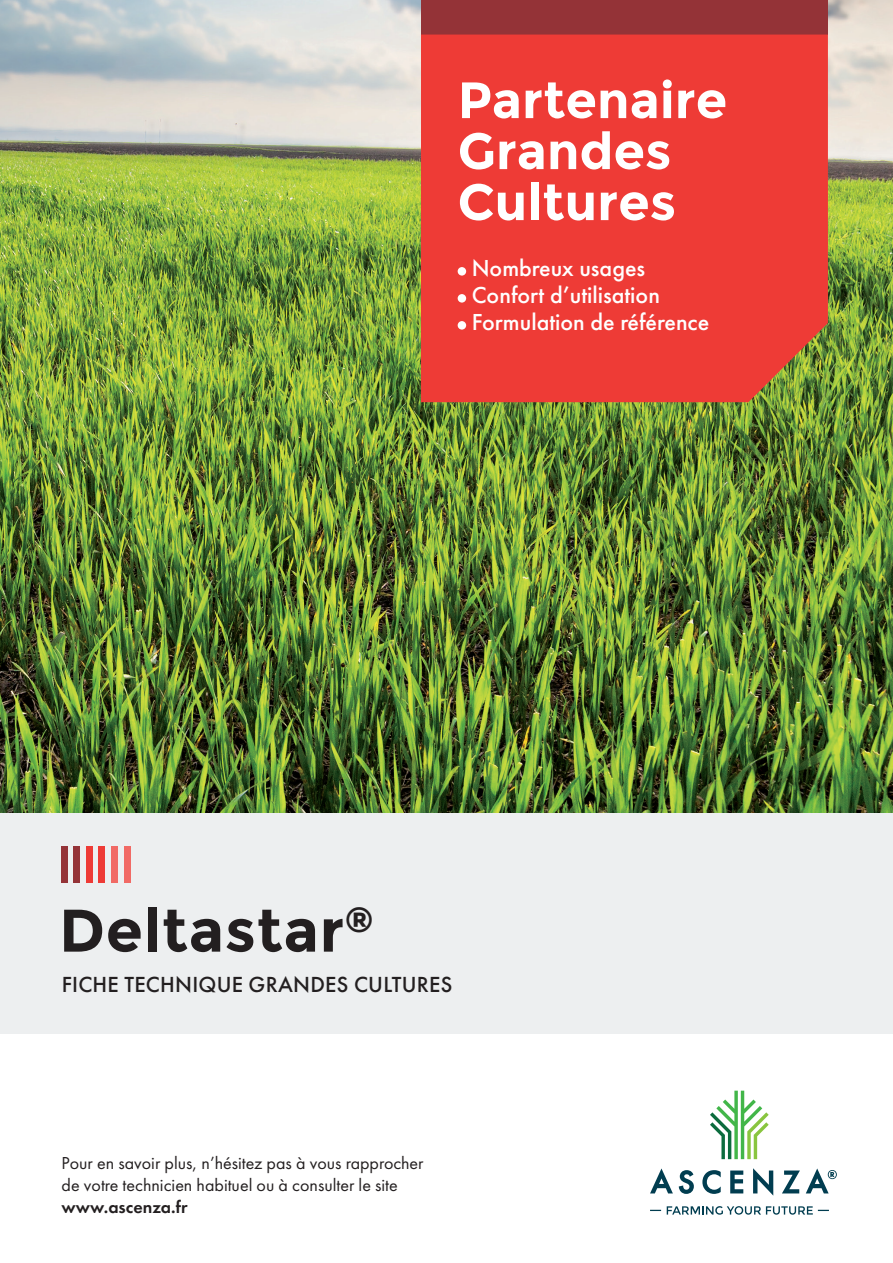
<style>
.page{position:relative;width:893px;height:1263px;background:#fff}
.page>*{position:absolute;margin:0;border:0;box-sizing:border-box;transform-origin:0 0}
.t1{font:700 60px "Montserrat";letter-spacing:.01em;color:#231f20}
.t2{font:700 51px/51px "Montserrat";color:#fff}
.t3{font:500 24px/27px "Futura PT";color:#fff}
.t4{font:500 22.65px "Futura PT";letter-spacing:.01em;color:#231f20}
.t5{font:18px/21.6px "Futura PT";color:#231f20}
.t6{font:600 18px "Futura PT";color:#231f20}
</style>
<div class="page">
<img style="left:0;top:0;width:893px;height:813px">
<div style="left:421px;top:0;width:407px;height:35px;background:#943337"></div>
<div style="left:421px;top:35px;width:407px;height:367px;background:#ee3b36"></div>
<svg style="left:679px;top:1170px;width:15px;height:24px"></svg>
<svg style="left:702px;top:1170px;width:19px;height:24px"></svg>
<svg style="left:730px;top:1170px;width:13px;height:23px"></svg>
<svg style="left:753px;top:1168px;width:20px;height:27px"></svg>
<svg style="left:782px;top:1170px;width:18px;height:23px"></svg>
<svg style="left:650px;top:1168px;width:23px;height:25px"></svg>
<svg style="left:710px;top:1091px;width:59px;height:68px"></svg>
<svg style="left:806px;top:1168px;width:31px;height:25px"></svg>
<svg style="left:667px;top:1206px;width:162px;height:9px"></svg>
<div style="left:0;top:813px;width:893px;height:221px;background:#edeff0"></div>
<div style="left:62px;top:846px;width:6px;height:36px;background:#943337"></div>
<div style="left:74px;top:846px;width:6px;height:36px;background:#943337"></div>
<div style="left:86px;top:846px;width:7px;height:36px;background:#ee3b36"></div>
<div style="left:99px;top:846px;width:6px;height:36px;background:#ee3b36"></div>
<div style="left:111px;top:846px;width:7px;height:36px;background:#f16a65"></div>
<div style="left:124px;top:846px;width:6px;height:36px;background:#f16a65"></div>
<div style="left:458px;top:267px;width:8px;height:9px;background:#fff;border-radius:50%"></div>
<div style="left:458px;top:294px;width:8px;height:9px;background:#fff;border-radius:50%"></div>
<div style="left:458px;top:321px;width:8px;height:9px;background:#fff;border-radius:50%"></div>
<h2 class="t2" style="left:458px;top:75px;width:271px">Partenaire<br>Grandes<br>Cultures</h2>
<h3 class="t3" style="left:472px;top:254px;width:239px">Nombreux usages<br>Confort d’utilisation<br>Formulation de référence</h3>
<h1 class="t1" style="left:59px;top:895px;width:316px">Deltastar<sup>®</sup></h1>
<p class="t4" style="left:62px;top:971px;width:392px">FICHE TECHNIQUE GRANDES CULTURES</p>
<p class="t5" style="left:62px;top:1152px;width:363px">Pour en savoir plus, n’hésitez pas à vous rapprocher de votre technicien habituel ou à consulter le site</p>
<p class="t6" style="left:62px;top:1195px;width:127px">www.ascenza.fr</p>
</div>
